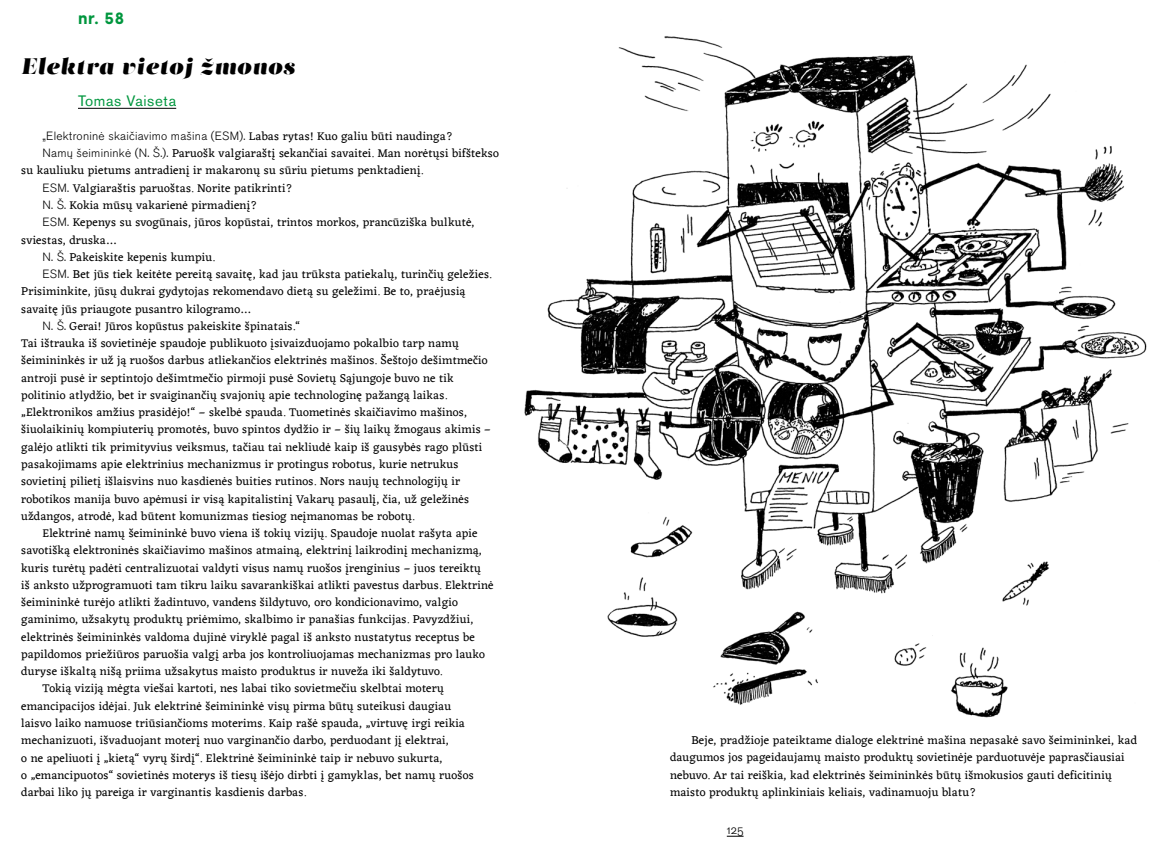
<style>
.page{position:relative;width:1170px;height:851px;background:#fff}
.page>*{position:absolute;margin:0;border:0;box-sizing:border-box;transform-origin:0 0}
.t1{font:22.5px "Salome Fine Italic 0 wt";letter-spacing:.04em;color:#000}
.t2{font:700 16.25px "Archia";color:#00963e}
.t3{font:15px "Akzidenz Grotesk Pro";letter-spacing:.04em;color:#00963e}
.t4{font:300 12.5px "Akzidenz Grotesk Pro";color:#000}
.t5{font:11.88px/17.2px "Eczar";letter-spacing:.02em;color:#000}
.t6{font:300 11.88px "Akzidenz Grotesk Pro";letter-spacing:.02em;color:#000}
.s1{font-family:"Eczar";font-weight:400}
.s2{font-family:"Akzidenz Grotesk Pro";font-weight:300}
</style>
<div class="page">
<img style="left:524px;top:36px;width:623px;height:669px">
<hr style="left:78px;top:108px;width:98px;height:1px;background:#000">
<img style="left:932px;top:635px;width:88px;height:83px">
<svg style="left:726px;top:835px;width:17px;height:1px"></svg>
<h2 class="t2" style="left:78px;top:8px;width:48px">nr. 58</h2>
<h1 class="t1" style="left:21px;top:51px;width:275px">Elektra vietoj žmonos</h1>
<p class="t3" style="left:78px;top:91px;width:100px">Tomas Vaiseta</p>
<p class="t6" style="left:43px;top:128px;width:412px">„Elektroninė skaičiavimo mašina (ESM). <span class="s1">Labas rytas! Kuo galiu būti naudinga?</span></p>
<p class="t5" style="left:43px;top:145px;width:458px"><span class="s2">Namų šeimininkė (N. Š.).</span> Paruošk valgiaraštį sekančiai savaitei. Man norėtųsi bifštekso</p>
<p class="t5" style="left:21px;top:163px;width:403px">su kauliuku pietums antradienį ir makaronų su sūriu pietums penktadienį.</p>
<p class="t5" style="left:43px;top:180px;width:251px"><span class="s2">ESM.</span> Valgiaraštis paruoštas. Norite patikrinti?</p>
<p class="t5" style="left:43px;top:197px;width:216px"><span class="s2">N. Š.</span> Kokia mūsų vakarienė pirmadienį?</p>
<p class="t5" style="left:43px;top:214px;width:433px"><span class="s2">ESM.</span> Kepenys su svogūnais, jūros kopūstai, trintos morkos, prancūziška bulkutė,</p>
<p class="t5" style="left:21px;top:232px;width:97px">sviestas, druska…</p>
<p class="t5" style="left:43px;top:249px;width:174px"><span class="s2">N. Š.</span> Pakeiskite kepenis kumpiu.</p>
<p class="t5" style="left:43px;top:266px;width:450px"><span class="s2">ESM.</span> Bet jūs tiek keitėte pereitą savaitę, kad jau trūksta patiekalų, turinčių geležies.</p>
<p class="t5" style="left:21px;top:283px;width:445px">Prisiminkite, jūsų dukrai gydytojas rekomendavo dietą su geležimi. Be to, praėjusią</p>
<p class="t5" style="left:21px;top:301px;width:232px">savaitę jūs priaugote pusantro kilogramo…</p>
<p class="t5" style="left:43px;top:318px;width:259px"><span class="s2">N. Š.</span> Gerai! Jūros kopūstus pakeiskite špinatais.“</p>
<p class="t5" style="left:21px;top:335px;width:439px">Tai ištrauka iš sovietinėje spaudoje publikuoto įsivaizduojamo pokalbio tarp namų</p>
<p class="t5" style="left:21px;top:352px;width:468px">šeimininkės ir už ją ruošos darbus atliekančios elektrinės mašinos. Šeštojo dešimtmečio</p>
<p class="t5" style="left:21px;top:370px;width:434px">antroji pusė ir septintojo dešimtmečio pirmoji pusė Sovietų Sąjungoje buvo ne tik</p>
<p class="t5" style="left:21px;top:387px;width:427px">politinio atlydžio, bet ir svaiginančių svajonių apie technologinę pažangą laikas.</p>
<p class="t5" style="left:21px;top:404px;width:447px">„Elektronikos amžius prasidėjo!“ – skelbė spauda. Tuometinės skaičiavimo mašinos,</p>
<p class="t5" style="left:21px;top:421px;width:471px">šiuolaikinių kompiuterių promotės, buvo spintos dydžio ir – šių laikų žmogaus akimis –</p>
<p class="t5" style="left:21px;top:439px;width:462px">galėjo atlikti tik primityvius veiksmus, tačiau tai nekliudė kaip iš gausybės rago plūsti</p>
<p class="t5" style="left:21px;top:456px;width:439px">pasakojimams apie elektrinius mechanizmus ir protingus robotus, kurie netrukus</p>
<p class="t5" style="left:21px;top:473px;width:440px">sovietinį pilietį išlaisvins nuo kasdienės buities rutinos. Nors naujų technologijų ir</p>
<p class="t5" style="left:21px;top:490px;width:449px">robotikos manija buvo apėmusi ir visą kapitalistinį Vakarų pasaulį, čia, už geležinės</p>
<p class="t5" style="left:21px;top:508px;width:395px">uždangos, atrodė, kad būtent komunizmas tiesiog neįmanomas be robotų.</p>
<p class="t5" style="left:43px;top:525px;width:436px">Elektrinė namų šeimininkė buvo viena iš tokių vizijų. Spaudoje nuolat rašyta apie</p>
<p class="t5" style="left:21px;top:542px;width:462px">savotišką elektroninės skaičiavimo mašinos atmainą, elektrinį laikrodinį mechanizmą,</p>
<p class="t5" style="left:21px;top:559px;width:461px">kuris turėtų padėti centralizuotai valdyti visus namų ruošos įrenginius – juos tereiktų</p>
<p class="t5" style="left:21px;top:577px;width:473px">iš anksto užprogramuoti tam tikru laiku savarankiškai atlikti pavestus darbus. Elektrinė</p>
<p class="t5" style="left:21px;top:594px;width:438px">šeimininkė turėjo atlikti žadintuvo, vandens šildytuvo, oro kondicionavimo, valgio</p>
<p class="t5" style="left:21px;top:611px;width:453px">gaminimo, užsakytų produktų priėmimo, skalbimo ir panašias funkcijas. Pavyzdžiui,</p>
<p class="t5" style="left:21px;top:628px;width:455px">elektrinės šeimininkės valdoma dujinė viryklė pagal iš anksto nustatytus receptus be</p>
<p class="t5" style="left:21px;top:646px;width:465px">papildomos priežiūros paruošia valgį arba jos kontroliuojamas mechanizmas pro lauko</p>
<p class="t5" style="left:21px;top:663px;width:422px">duryse iškaltą nišą priima užsakytus maisto produktus ir nuveža iki šaldytuvo.</p>
<p class="t5" style="left:43px;top:680px;width:403px">Tokią viziją mėgta viešai kartoti, nes labai tiko sovietmečiu skelbtai moterų</p>
<p class="t5" style="left:21px;top:697px;width:431px">emancipacijos idėjai. Juk elektrinė šeimininkė visų pirma būtų suteikusi daugiau</p>
<p class="t5" style="left:21px;top:715px;width:445px">laisvo laiko namuose triūsiančioms moterims. Kaip rašė spauda, „virtuvę irgi reikia</p>
<p class="t5" style="left:21px;top:732px;width:429px">mechanizuoti, išvaduojant moterį nuo varginančio darbo, perduodant jį elektrai,</p>
<p class="t5" style="left:21px;top:749px;width:422px">o ne apeliuoti į „kietą“ vyrų širdį“. Elektrinė šeimininkė taip ir nebuvo sukurta,</p>
<p class="t5" style="left:21px;top:766px;width:454px">o „emancipuotos“ sovietinės moterys iš tiesų išėjo dirbti į gamyklas, bet namų ruošos</p>
<p class="t5" style="left:21px;top:784px;width:286px">darbai liko jų pareiga ir varginantis kasdienis darbas.</p>
<p class="t5" style="left:670px;top:732px;width:468px;text-indent:21px">Beje, pradžioje pateiktame dialoge elektrinė mašina nepasakė savo šeimininkei, kad daugumos jos pageidaujamų maisto produktų sovietinėje parduotuvėje paprasčiausiai nebuvo. Ar tai reiškia, kad elektrinės šeimininkės būtų išmokusios gauti deficitinių maisto produktų aplinkiniais keliais, vadinamuoju blatu?</p>
<p class="t4" style="left:726px;top:821px;width:18px">125</p>
</div>
